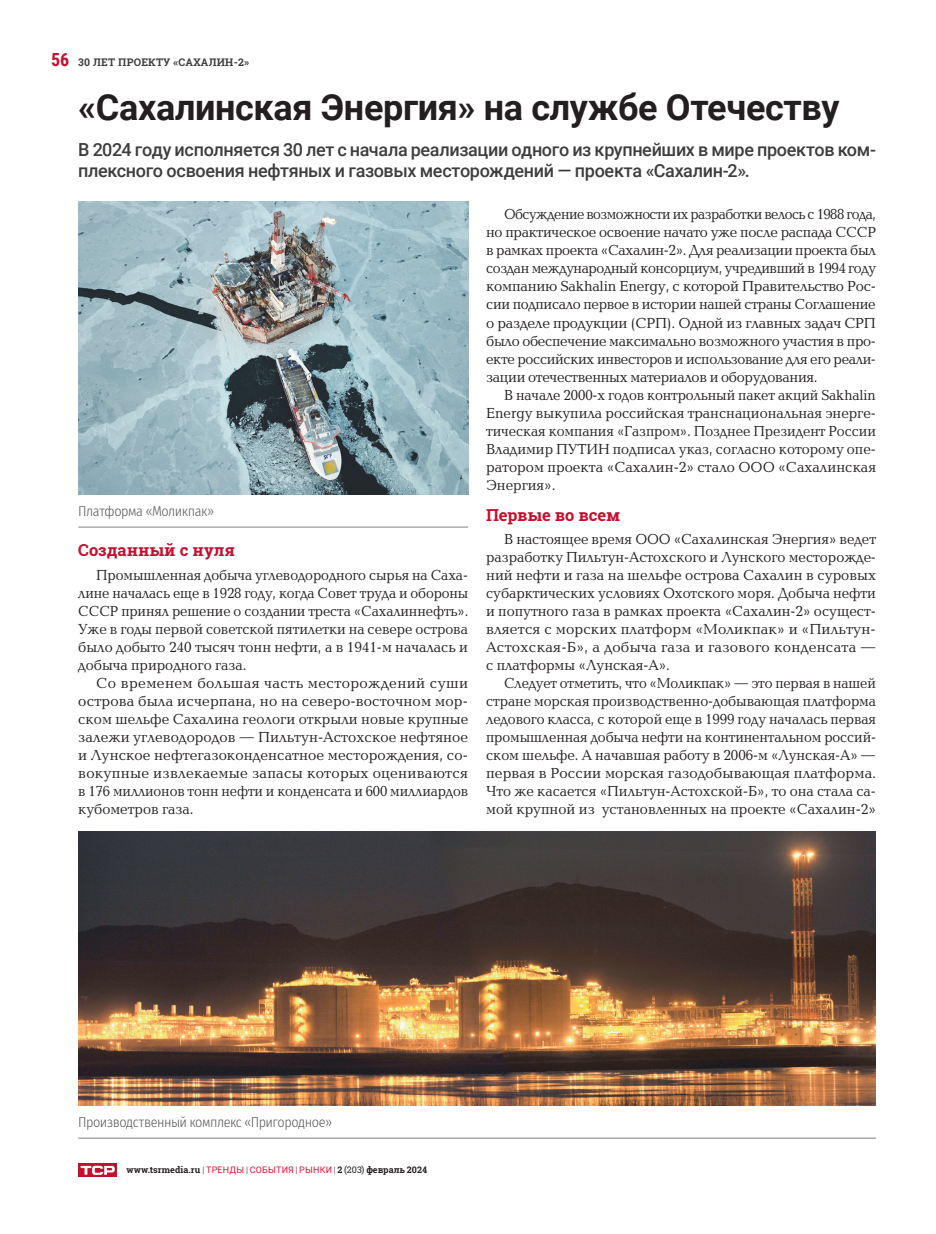
<style>
.page{position:relative;width:936px;height:1234px;background:#fff}
.page>*{position:absolute;margin:0;border:0;box-sizing:border-box;transform-origin:0 0}
.Заголовок_РЕДАКЦИЯ{font:700 36px "Roboto";letter-spacing:-.01em;color:#231f20}
.ЛИД_РЕДАКТ{font:500 18px/21px "Roboto";letter-spacing:-.02em;color:#3e3e3f}
.t1{font:700 18px "Roboto Condensed";color:#c3102e}
.Подзаголовок_РЕДАКЦИЯ{font:700 16.5px "Roboto Slab";letter-spacing:-.005em;color:#c3102e}
.ОСН_текст_РЕДАКТ{font:15px/18px "Baltica C";color:#231f20;text-align:justify;scale:.92 1}
.ОСН_текст_РЕДАКТ-2{font:15px/18px "Baltica C";color:#231f20;text-align:justify;scale:.93 1}
.ОСН_текст_РЕДАКТ-3{font:15px/18px "Baltica C";color:#231f20;text-align:justify;scale:.94 1}
.ОСН_текст_РЕДАКТ-4{font:15px/18px "Baltica C";color:#231f20;text-align:justify}
.Подпись_ФОТО{font:300 14.25px "Fira Sans Condensed";letter-spacing:-.035em;color:#57585a}
.Рубрика_слева{font:700 10.5px "Roboto Slab";letter-spacing:.02em;color:#3e3e3f}
.t2{font:700 9px "Roboto Slab";letter-spacing:.005em;color:#231f20}
.s1{font-family:"Roboto";font-weight:300}
.s2{font-family:"Roboto";font-weight:400;color:#dd1736}
.s3{font-weight:400}
</style>
<div class="page">
<div style="left:78px;top:1162px;width:39px;height:14px;background:#c3102e"></div>
<svg style="left:81px;top:1165px;width:34px;height:9px"></svg>
<img style="left:78px;top:201px;width:390px;height:293px">
<hr style="left:78px;top:526px;width:390px;height:1px;background:#808285">
<img style="left:78px;top:831px;width:797px;height:273px">
<hr style="left:78px;top:1137px;width:797px;height:1px;background:#808285">
<p class="t1" style="left:51px;top:47px;width:20px">56</p>
<p class="Рубрика_слева" style="left:78px;top:55px;width:172px">30 ЛЕТ ПРОЕКТУ «САХАЛИН-2»</p>
<p class="Заголовок_РЕДАКЦИЯ" style="left:78px;top:82px;width:762px">«Сахалинская Энергия» на службе Отечеству</p>
<p class="ЛИД_РЕДАКТ" style="left:78px;top:139px;width:799px">В 2024 году исполняется 30 лет с начала реализации одного из крупнейших в мире проектов ком&shy;плексного освоения нефтяных и газовых месторождений — проекта «Сахалин-2».</p>
<p class="ОСН_текст_РЕДАКТ" style="left:486px;top:206px;width:425px;text-indent:18px">Обсуждение возможности их разработки велось с 1988 года, но практическое освоение начато уже после распада СССР в рамках проекта «Сахалин-2». Для реализации проекта был создан международный консорциум, учредивший в 1994 году компанию Sakhalin Energy, с которой Правительство Рос&shy;сии подписало первое в истории нашей страны Соглашение о разделе продукции (СРП). Одной из главных задач СРП было обеспечение максимально возможного участия в про&shy;екте российских инвесторов и использование для его реали&shy;зации отечественных материалов и оборудования.</p>
<p class="ОСН_текст_РЕДАКТ-2" style="left:486px;top:386px;width:421px;text-indent:18px">В начале 2000-х годов контрольный пакет акций Sakhalin Energy выкупила российская транснациональная энерге&shy;тическая компания «Газпром». Позднее Президент России Владимир ПУТИН подписал указ, согласно которому опе&shy;ратором проекта «Сахалин-2» стало ООО «Сахалинская Энергия».</p>
<p class="Подзаголовок_РЕДАКЦИЯ" style="left:486px;top:503px;width:136px">Первые во всем</p>
<p class="ОСН_текст_РЕДАКТ-3" style="left:486px;top:530px;width:416px;text-indent:18px">В настоящее время ООО «Сахалинская Энергия» ведет разработку Пильтун-Астохского и Лунского месторожде&shy;ний нефти и газа на шельфе острова Сахалин в суровых субарктических условиях Охотского моря. Добыча нефти и попутного газа в рамках проекта «Сахалин-2» осущест&shy;вляется с морских платформ «Моликпак» и «Пильтун-Астохская-Б», а добыча газа и газового конденсата — с платформы «Лунская-А».</p>
<p class="ОСН_текст_РЕДАКТ" style="left:486px;top:674px;width:425px;text-indent:18px">Следует отметить, что «Моликпак» — это первая в нашей стране морская производственно-добывающая платформа ледового класса, с которой еще в 1999 году началась первая промышленная добыча нефти на континентальном россий&shy;ском шельфе. А начавшая работу в 2006-м «Лунская-А» — первая в России морская газодобывающая платформа.<br>Что же касается «Пильтун-Астохской-Б», то она стала са&shy;мой крупной из установленных на проекте «Сахалин-2»</p>
<p class="Подпись_ФОТО" style="left:78px;top:501px;width:137px">Платформа «Моликпак»</p>
<p class="Подзаголовок_РЕДАКЦИЯ" style="left:78px;top:539px;width:158px">Созданный с нуля</p>
<p class="ОСН_текст_РЕДАКТ-2" style="left:78px;top:566px;width:421px;text-indent:18px">Промышленная добыча углеводородного сырья на Саха&shy;лине началась еще в 1928 году, когда Совет труда и обороны СССР принял решение о создании треста «Сахалиннефть».<br>Уже в годы первой советской пятилетки на севере острова было добыто 240 тысяч тонн нефти, а в 1941-м началась и добыча природного газа.</p>
<p class="ОСН_текст_РЕДАКТ-4" style="left:78px;top:674px;width:391px;text-indent:18px">Со временем большая часть месторождений суши острова была исчерпана, но на северо-восточном мор&shy;ском шельфе Сахалина геологи открыли новые крупные залежи углеводородов — Пильтун-Астохское нефтяное и Лунское нефтегазоконденсатное месторождения, со&shy;вокупные извлекаемые запасы которых оцениваются в 176 миллионов тонн нефти и конденсата и 600 миллиардов кубометров газа.</p>
<p class="Подпись_ФОТО" style="left:78px;top:1112px;width:255px">Производственный комплекс «Пригородное»</p>
<p class="t2" style="left:126px;top:1163px;width:302px">www.tsrmedia.ru <span class="s1">|</span> <span class="s2">ТРЕНДЫ</span> <span class="s1">|</span> <span class="s2">СОБЫТИЯ</span> <span class="s1">|</span> <span class="s2">РЫНКИ</span> <span class="s1">|</span> 2 <span class="s3">(203)</span> февраль 2024</p>
</div>
